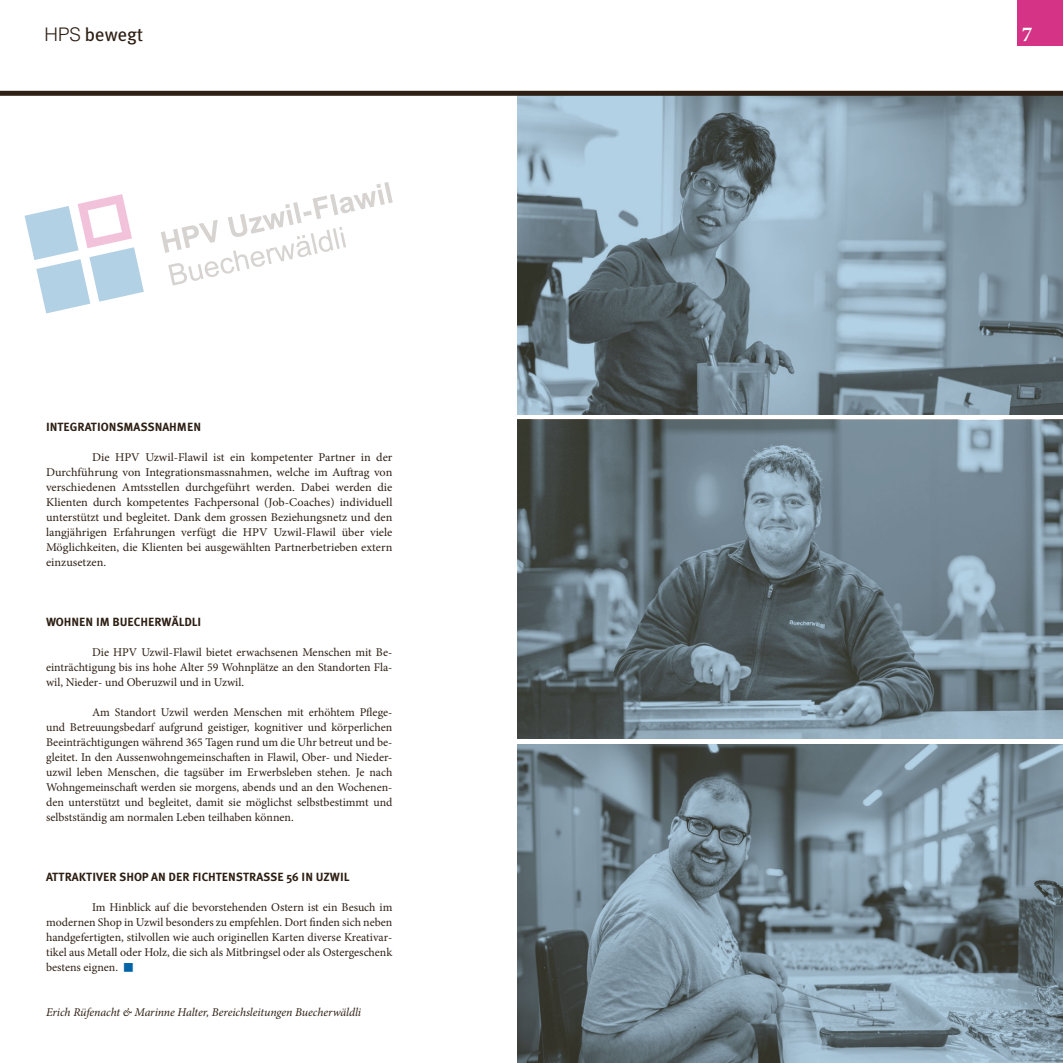
<style>
.page{position:relative;width:1063px;height:1063px;background:#fff}
.page>*{position:absolute;margin:0;border:0;box-sizing:border-box;transform-origin:0 0}
.t1{font:700 21.25px "Minion Pro";color:#fff}
.t2{font:18.75px "Meta Plus";color:#2e2014}
.t3{font:11.88px/15px "Minion Pro";color:#2e2014;text-align:justify}
.t4{font:700 11.88px "Meta Plus";color:#2e2014}
.t5{font:italic 11.88px "Minion Pro";letter-spacing:-.01em;color:#2e2014}
.s1{font-family:"Helvetica LT Std";font-weight:300}
</style>
<div class="page">
<img style="left:517px;top:744px;width:546px;height:319px">
<img style="left:517px;top:420px;width:546px;height:319px">
<img style="left:517px;top:96px;width:546px;height:318px">
<div style="left:1017px;top:0;width:46px;height:46px;background:#d53386"></div>
<div style="left:0;top:91px;width:1063px;height:5px;background:#2e2014"></div>
<svg style="left:161px;top:182px;width:232px;height:104px"></svg>
<svg style="left:25px;top:194px;width:119px;height:119px"></svg>
<h2 class="t2" style="left:45px;top:26px;width:100px"><span class="s1">HPS</span> bewegt</h2>
<h1 class="t1" style="left:1022px;top:26px;width:12px">7</h1>
<p class="t4" style="left:46px;top:422px;width:157px">INTEGRATIONSMASSNAHMEN</p>
<p class="t3" style="left:46px;top:451px;width:348px;text-indent:46px">Die HPV Uzwil-Flawil ist ein kompetenter Partner in der Durchführung von Integrationsmassnahmen, welche im Auftrag von verschiedenen Amtsstellen durchgeführt werden. Dabei werden die Klienten durch kompetentes Fachpersonal (Job-Coaches) individuell unterstützt und begleitet. Dank dem grossen Beziehungsnetz und den langjährigen Erfahrungen verfügt die HPV Uzwil-Flawil über viele Möglichkeiten, die Klienten bei ausgewählten Partnerbetrieben extern einzusetzen.</p>
<p class="t4" style="left:46px;top:617px;width:157px">WOHNEN IM BUECHERWÄLDLI</p>
<p class="t3" style="left:46px;top:646px;width:348px;text-indent:46px">Die HPV Uzwil-Flawil bietet erwachsenen Menschen mit Be‐ einträchtigung bis ins hohe Alter 59 Wohnplätze an den Standorten Fla‐ wil, Nieder- und Oberuzwil und in Uzwil.</p>
<p class="t3" style="left:46px;top:706px;width:348px;text-indent:46px">Am Standort Uzwil werden Menschen mit erhöhtem Pflege&shy;und Betreuungsbedarf aufgrund geistiger, kognitiver und körperlichen Beeinträchtigungen während 365 Tagen rund um die Uhr betreut und be‐ gleitet. In den Aussenwohngemeinschaften in Flawil, Ober- und Nieder&shy;uzwil leben Menschen, die tagsüber im Erwerbsleben stehen. Je nach Wohngemeinschaft werden sie morgens, abends und an den Wochenen‐ den unterstützt und begleitet, damit sie möglichst selbstbestimmt und selbstständig am normalen Leben teilhaben können.</p>
<p class="t4" style="left:46px;top:872px;width:305px">ATTRAKTIVER SHOP AN DER FICHTENSTRASSE 56 IN UZWIL</p>
<p class="t3" style="left:46px;top:901px;width:348px;text-indent:46px">Im Hinblick auf die bevorstehenden Ostern ist ein Besuch im modernen Shop in Uzwil besonders zu empfehlen. Dort finden sich neben handgefertigten, stilvollen wie auch originellen Karten diverse Kreativar‐ tikel aus Metall oder Holz, die sich als Mitbringsel oder als Ostergeschenk bestens eignen.</p>
<p class="t5" style="left:46px;top:1008px;width:317px">Erich Rüfenacht &amp; Marinne Halter, Bereichsleitungen Buecherwäldli</p>
</div>
